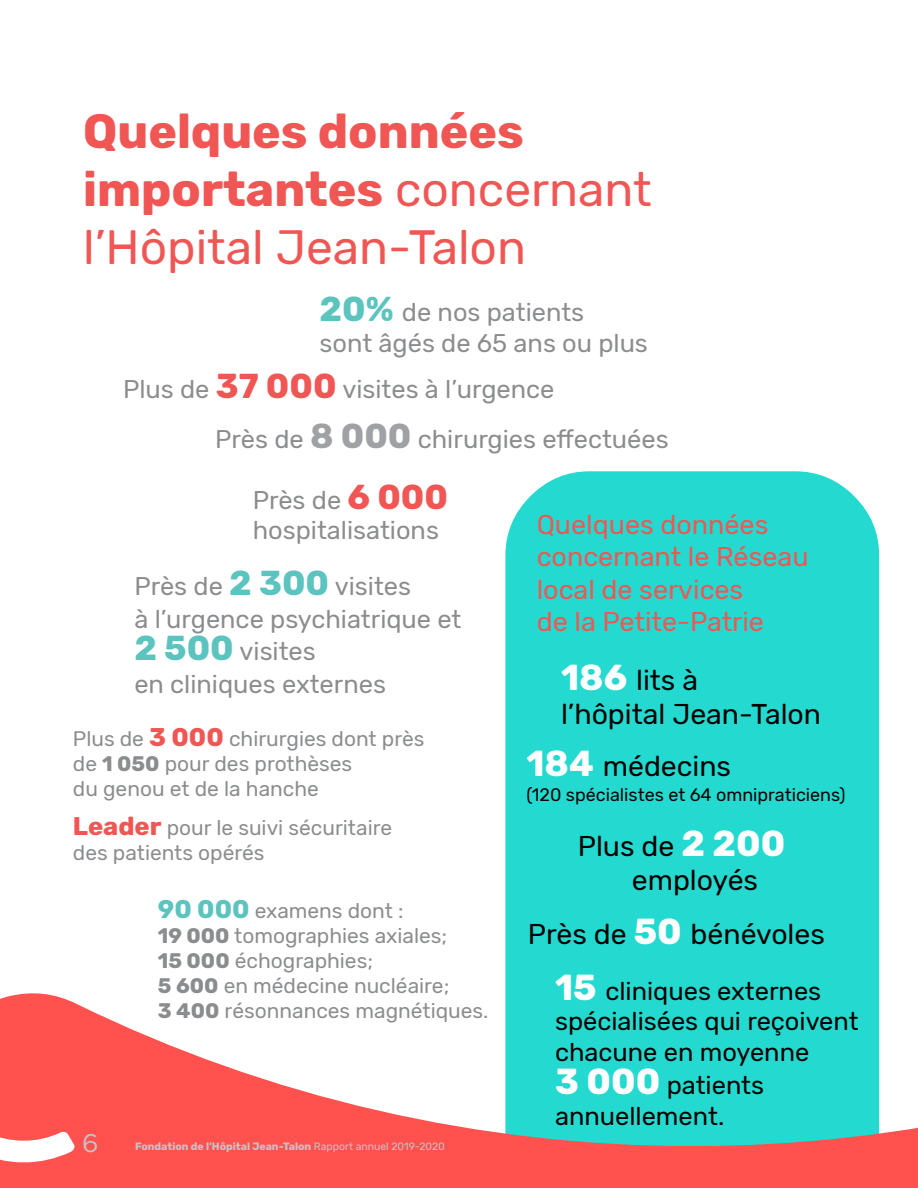
<style>
.page{position:relative;width:918px;height:1188px;background:#fff}
.page>*{position:absolute;margin:0;border:0;box-sizing:border-box;transform-origin:0 0}
.t1{font:48px/57.6px "Rubik";color:#f05654}
.t2{font:28.5px/34.2px "Rubik";color:#000}
.t3{font:27px/32.4px "Rubik";color:#f05654}
.t4{font:25.5px/32.4px "Rubik";color:#8a8c8e}
.t5{font:25.5px/30.6px "Rubik";color:#000}
.t6{font:25.5px "Gotham";color:#c2c4c6}
.t7{font:21px/25.2px "Rubik";color:#8a8c8e}
.t8{font:18px "Rubik";color:#000}
.t9{font:700 10.5px "Rubik";color:#c2c4c6}
.s1{font-weight:700}
.s2{font-weight:700;font-size:34.5px;color:#5bc4bf}
.s3{font-weight:700;font-size:34.5px;color:#f05654}
.s4{font-weight:700;font-size:34.5px;color:#9fa1a4}
.s5{font-weight:700;font-size:25.5px;color:#f05654}
.s6{font-weight:700;font-size:25.5px;color:#5bc4bf}
.s7{font-weight:400}
.s8{font-weight:700;font-size:36px;color:#fff}
</style>
<div class="page">
<div style="left:505px;top:471px;width:374px;height:520px;background:#24d9cf"></div>
<svg style="left:0;top:991px;width:918px;height:197px"></svg>
<svg style="left:0;top:1132px;width:75px;height:34px"></svg>
<h1 class="t1" style="left:83px;top:104px;width:570px"><span class="s1">Quelques données importantes</span> concernant l’Hôpital Jean-Talon</h1>
<p class="t4" style="left:320px;top:298px;width:330px;line-height:30.6px"><span class="s2">20%</span> de nos patients<br>sont âgés de 65 ans ou plus</p>
<p class="t4" style="left:123px;top:374px;width:433px">Plus de <span class="s3">37 000</span> visites à l’urgence</p>
<p class="t4" style="left:215px;top:423px;width:455px">Près de <span class="s4">8 000</span> chirurgies effectuées</p>
<p class="t4" style="left:253px;top:485px;width:197px;line-height:30.6px">Près de <span class="s3">6 000 </span>hospitalisations</p>
<p class="t4" style="left:134px;top:571px;width:329px">Près de <span class="s2">2 300</span> visites<br>à l’urgence psychiatrique et<br><span class="s2">2 500</span> visites<br>en cliniques externes</p>
<p class="t7" style="left:73px;top:726px;width:353px">Plus de <span class="s5">3 000</span> chirurgies dont près de <span class="s1">1 050</span> pour des prothèses<br>du genou et de la hanche</p>
<p class="t7" style="left:73px;top:816px;width:321px"><span class="s5">Leader</span> pour le suivi sécuritaire des patients opérés</p>
<p class="t7" style="left:158px;top:898px;width:332px"><span class="s6">90 000</span> examens dont :<br><span class="s1">19 000</span> tomographies axiales;<br><span class="s1">15 000</span> échographies;<br><span class="s1">5 600</span> en médecine nucléaire;<br><span class="s1">3 400</span> résonnances magnétiques.</p>
<p class="t6" style="left:82px;top:1127px;width:18px">6</p>
<p class="t9" style="left:135px;top:1140px;width:311px">Fondation de l’Hôpital Jean-Talon <span class="s7">Rapport annuel 2019-2020</span></p>
<p class="t3" style="left:537px;top:509px;width:273px">Quelques données concernant le Réseau local de services<br>de la Petite-Patrie</p>
<h2 class="t2" style="left:561px;top:663px;width:262px"><span class="s8">186</span> lits à<br>l’hôpital Jean-Talon</h2>
<h2 class="t2" style="left:526px;top:749px;width:206px"><span class="s8">184</span> médecins</h2>
<p class="t8" style="left:526px;top:785px;width:321px">(120 spécialistes et 64 omnipraticiens)</p>
<h2 class="t2" style="left:632px;top:830px;width:155px;text-indent:-54px">Plus de <span class="s8">2 200 </span>employés</h2>
<h2 class="t2" style="left:528px;top:918px;width:299px">Près de <span class="s8">50</span> bénévoles</h2>
<p class="t5" style="left:555px;top:976px;width:305px"><span class="s8">15</span> cliniques externes spécialisées qui reçoivent chacune en moyenne</p>
<p class="t5" style="left:555px;top:1070px;width:211px"><span class="s8">3 000</span> patients annuellement.</p>
</div>
